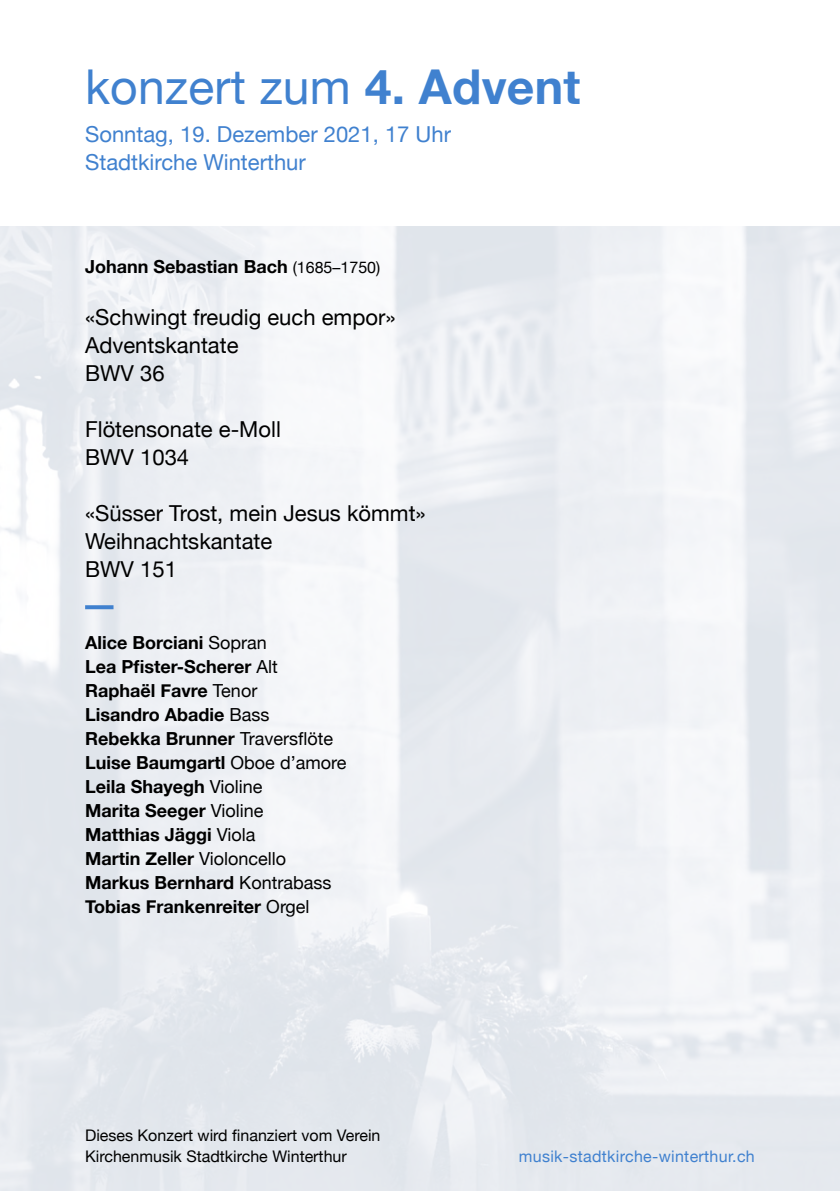
<style>
.page{position:relative;width:840px;height:1191px;background:#fff}
.page>*{position:absolute;margin:0;border:0;box-sizing:border-box;transform-origin:0 0}
.t1{font:48px "Helvetica Neue";letter-spacing:.005em;color:#4081cf}
.t2{font:22px/28px "Helvetica Neue";color:#000}
.t3{font:22px/28px "Helvetica Neue";color:#4081cf}
.t4{font:700 18px/24px "Helvetica Neue";color:#000}
.t5{font:16px/21px "Helvetica Neue";color:#000}
.t6{font:16px "Helvetica Neue";letter-spacing:.02em;color:#4081cf}
.s1{font-weight:700}
.s2{font-weight:400;font-size:16px}
.s3{font-weight:400}
</style>
<div class="page">
<svg style="left:85px;top:605px;width:28px;height:4px"></svg>
<h1 class="t1" style="left:85px;top:52px;width:496px">konzert zum <span class="s1">4. Advent</span></h1>
<p class="t3" style="left:85px;top:121px;width:367px">Sonntag, 19. Dezember 2021, 17 Uhr<br>Stadtkirche Winterthur</p>
<p class="t4" style="left:85px;top:255px;width:296px">Johann Sebastian Bach <span class="s2">(1685–1750)</span></p>
<p class="t2" style="left:85px;top:304px;width:312px">«Schwingt freudig euch empor»<br>Adventskantate<br>BWV 36</p>
<p class="t2" style="left:85px;top:416px;width:197px">Flötensonate e-Moll<br>BWV 1034</p>
<p class="t2" style="left:85px;top:500px;width:342px">«Süsser Trost, mein Jesus kömmt»<br>Weihnachtskantate<br>BWV 151</p>
<p class="t4" style="left:85px;top:631px;width:263px">Alice Borciani <span class="s3">Sopran<br></span>Lea Pfister-Scherer <span class="s3">Alt<br></span>Raphaël Favre <span class="s3">Tenor<br></span>Lisandro Abadie <span class="s3">Bass<br></span>Rebekka Brunner <span class="s3">Traversflöte<br></span>Luise Baumgartl <span class="s3">Oboe d’amore<br></span>Leila Shayegh <span class="s3">Violine<br></span>Marita Seeger <span class="s3">Violine<br></span>Matthias Jäggi <span class="s3">Viola<br></span>Martin Zeller <span class="s3">Violoncello<br></span>Markus Bernhard <span class="s3">Kontrabass<br></span>Tobias Frankenreiter <span class="s3">Orgel</span></p>
<p class="t5" style="left:85px;top:1125px;width:297px">Dieses Konzert wird finanziert vom Verein<br>Kirchenmusik Stadtkirche Winterthur</p>
<p class="t6" style="left:518px;top:1144px;width:237px">musik-stadtkirche-winterthur.ch</p>
</div>
